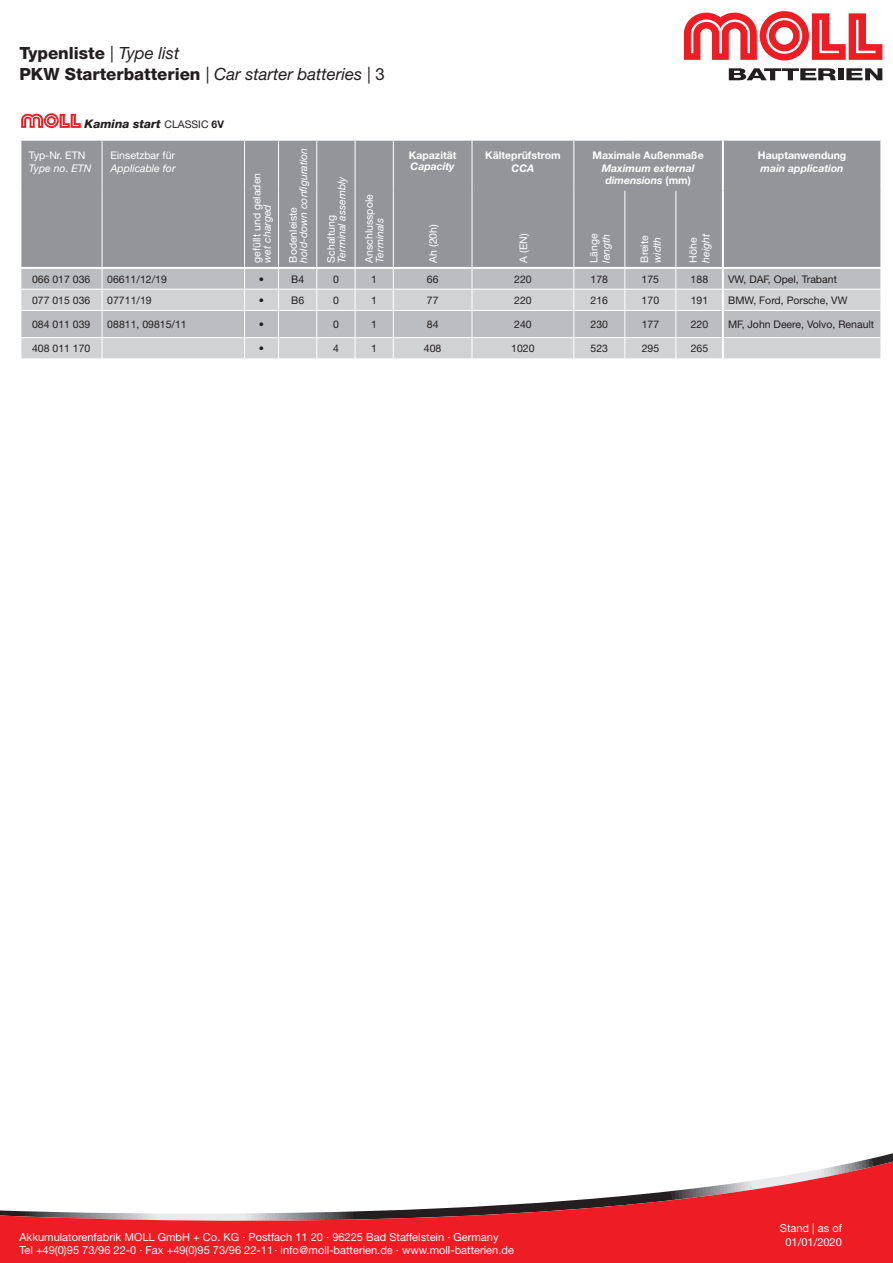
<style>
.page{position:relative;width:893px;height:1263px;background:#fff}
.page>*{position:absolute;margin:0;border:0;box-sizing:border-box;transform-origin:0 0}
.t1{font:800 16.8px/20.9px "Helvetica Neue";color:#231f20}
.t2{font:italic 800 11.85px "Helvetica Neue";color:#231f20}
.t3{font:11.1px/13.5px "Helvetica Neue";color:#fff}
.t4{font:10.5px "Helvetica Neue";color:#231f20}
.t5{font:10.5px "Helvetica Neue";color:#fff}
.t6{font:italic 10.5px "Helvetica Neue";color:#fff}
.t7{font:italic 700 10.5px/12.6px "Helvetica Neue";color:#fff;text-align:center}
.t8{font:700 10.5px "Helvetica Neue";color:#fff}
.s1{font-weight:400;font-style:italic}
.s2{font-weight:400}
.s3{font-weight:400;font-style:normal;font-size:10.5px}
.s4{font-weight:700;font-style:normal;font-size:10.5px}
.s5{font-style:normal}
</style>
<div class="page">
<svg style="left:684px;top:11px;width:198px;height:49px"></svg>
<svg style="left:729px;top:68px;width:107px;height:12px"></svg>
<div style="left:838px;top:68px;width:5px;height:12px;background:#231f20"></div>
<svg style="left:846px;top:68px;width:36px;height:12px"></svg>
<svg style="left:850px;top:11px;width:33px;height:42px"></svg>
<div style="left:21px;top:141px;width:859px;height:126px;background:#939598"></div>
<hr style="left:102px;top:141px;width:1px;height:50px;background:#fff">
<hr style="left:102px;top:191px;width:1px;height:76px;background:#fff">
<hr style="left:278px;top:141px;width:1px;height:50px;background:#fff">
<hr style="left:278px;top:191px;width:1px;height:76px;background:#fff">
<hr style="left:317px;top:141px;width:1px;height:50px;background:#fff">
<hr style="left:355px;top:141px;width:1px;height:50px;background:#fff">
<hr style="left:317px;top:191px;width:1px;height:76px;background:#fff">
<hr style="left:355px;top:191px;width:1px;height:76px;background:#fff">
<hr style="left:393px;top:141px;width:1px;height:50px;background:#fff">
<hr style="left:573px;top:141px;width:1px;height:50px;background:#fff">
<hr style="left:393px;top:191px;width:1px;height:76px;background:#fff">
<hr style="left:573px;top:191px;width:1px;height:76px;background:#fff">
<hr style="left:625px;top:191px;width:1px;height:76px;background:#fff">
<hr style="left:676px;top:191px;width:1px;height:76px;background:#fff">
<hr style="left:722px;top:141px;width:2px;height:50px;background:#fff">
<hr style="left:722px;top:191px;width:2px;height:76px;background:#fff">
<hr style="left:471px;top:141px;width:1px;height:50px;background:#fff">
<hr style="left:471px;top:191px;width:1px;height:77px;background:#fff">
<hr style="left:244px;top:141px;width:1px;height:50px;background:#fff">
<hr style="left:244px;top:191px;width:1px;height:77px;background:#fff">
<svg style="left:21px;top:268px;width:860px;height:91px;background:#c9cacc"></svg>
<svg style="left:21px;top:113px;width:60px;height:16px"></svg>
<svg style="left:0;top:1158px;width:893px;height:105px;fill:#ee1d23"></svg>
<h1 class="t1" style="left:19px;top:43px;width:367px">Typenliste <span class="s1">| Type list<br></span>PKW Starterbatterien <span class="s2">|</span> <span class="s1">Car starter batteries</span> <span class="s2">| 3</span></h1>
<p class="t2" style="left:85px;top:117px;width:141px">Kamina start <span class="s3">CLASSIC</span> <span class="s4">6V</span></p>
<p class="t5" style="left:29px;top:149px;width:58px">Typ-Nr. ETN</p>
<p class="t6" style="left:29px;top:162px;width:64px">Type no. ETN</p>
<p class="t5" style="left:111px;top:149px;width:66px">Einsetzbar für</p>
<p class="t6" style="left:111px;top:162px;width:66px">Applicable for</p>
<p class="t6" style="left:297px;top:263px;width:116px;rotate:-90deg">hold-down configuration</p>
<p class="t5" style="left:250px;top:263px;width:91px;rotate:-90deg">gefüllt und geladen</p>
<p class="t6" style="left:261px;top:263px;width:60px;rotate:-90deg">wet charged</p>
<p class="t5" style="left:287px;top:263px;width:57px;rotate:-90deg">Bodenleiste</p>
<p class="t6" style="left:335px;top:263px;width:87px;rotate:-90deg">Terminal assembly</p>
<p class="t5" style="left:325px;top:263px;width:49px;rotate:-90deg">Schaltung</p>
<p class="t5" style="left:363px;top:263px;width:70px;rotate:-90deg">Anschlusspole</p>
<p class="t6" style="left:373px;top:263px;width:46px;rotate:-90deg">Terminals</p>
<p class="t8" style="left:409px;top:149px;width:49px">Kapazität</p>
<p class="t7" style="left:411px;top:159px;width:46px">Capacity</p>
<p class="t8" style="left:485px;top:149px;width:77px">Kälteprüfstrom</p>
<p class="t7" style="left:512px;top:161px;width:24px">CCA</p>
<p class="t8" style="left:592px;top:149px;width:113px">Maximale Außenmaße</p>
<p class="t7" style="left:602px;top:161px;width:94px">Maximum external dimensions <span class="s5">(mm)</span></p>
<p class="t5" style="left:427px;top:263px;width:40px;rotate:-90deg">Ah (20h)</p>
<p class="t5" style="left:517px;top:263px;width:31px;rotate:-90deg">A (EN)</p>
<p class="t5" style="left:587px;top:263px;width:30px;rotate:-90deg">Länge</p>
<p class="t6" style="left:600px;top:263px;width:31px;rotate:-90deg">length</p>
<p class="t5" style="left:638px;top:263px;width:29px;rotate:-90deg">Breite</p>
<p class="t6" style="left:651px;top:263px;width:27px;rotate:-90deg">width</p>
<p class="t5" style="left:687px;top:263px;width:27px;rotate:-90deg">Höhe</p>
<p class="t6" style="left:699px;top:263px;width:31px;rotate:-90deg">height</p>
<p class="t8" style="left:758px;top:149px;width:90px">Hauptanwendung</p>
<p class="t7" style="left:761px;top:161px;width:85px">main application</p>
<p class="t4" style="left:32px;top:273px;width:60px">066 017 036</p>
<p class="t4" style="left:107px;top:273px;width:61px">06611/12/19</p>
<p class="t4" style="left:259px;top:273px;width:7px">•</p>
<p class="t4" style="left:291px;top:273px;width:15px">B4</p>
<p class="t4" style="left:333px;top:273px;width:7px">0</p>
<p class="t4" style="left:371px;top:273px;width:7px">1</p>
<p class="t4" style="left:427px;top:273px;width:13px">66</p>
<p class="t4" style="left:514px;top:273px;width:19px">220</p>
<p class="t4" style="left:591px;top:273px;width:19px">178</p>
<p class="t4" style="left:642px;top:273px;width:19px">175</p>
<p class="t4" style="left:691px;top:273px;width:19px">188</p>
<p class="t4" style="left:728px;top:273px;width:110px">VW, DAF, Opel, Trabant</p>
<p class="t4" style="left:32px;top:294px;width:60px">077 015 036</p>
<p class="t4" style="left:107px;top:294px;width:46px">07711/19</p>
<p class="t4" style="left:259px;top:294px;width:7px">•</p>
<p class="t4" style="left:291px;top:294px;width:15px">B6</p>
<p class="t4" style="left:333px;top:294px;width:7px">0</p>
<p class="t4" style="left:371px;top:294px;width:7px">1</p>
<p class="t4" style="left:427px;top:294px;width:13px">77</p>
<p class="t4" style="left:514px;top:294px;width:19px">220</p>
<p class="t4" style="left:591px;top:294px;width:19px">216</p>
<p class="t4" style="left:642px;top:294px;width:19px">170</p>
<p class="t4" style="left:691px;top:294px;width:19px">191</p>
<p class="t4" style="left:728px;top:294px;width:121px">BMW, Ford, Porsche, VW</p>
<p class="t4" style="left:32px;top:318px;width:60px">084 011 039</p>
<p class="t4" style="left:107px;top:318px;width:81px">08811, 09815/11</p>
<p class="t4" style="left:259px;top:318px;width:7px">•</p>
<p class="t4" style="left:333px;top:318px;width:7px">0</p>
<p class="t4" style="left:371px;top:318px;width:7px">1</p>
<p class="t4" style="left:427px;top:318px;width:13px">84</p>
<p class="t4" style="left:514px;top:318px;width:19px">240</p>
<p class="t4" style="left:591px;top:318px;width:19px">230</p>
<p class="t4" style="left:642px;top:318px;width:19px">177</p>
<p class="t4" style="left:691px;top:318px;width:19px">220</p>
<p class="t4" style="left:728px;top:318px;width:147px">MF, John Deere, Volvo, Renault</p>
<p class="t4" style="left:32px;top:342px;width:60px">408 011 170</p>
<p class="t4" style="left:259px;top:342px;width:7px">•</p>
<p class="t4" style="left:333px;top:342px;width:7px">4</p>
<p class="t4" style="left:371px;top:342px;width:7px">1</p>
<p class="t4" style="left:424px;top:342px;width:19px">408</p>
<p class="t4" style="left:511px;top:342px;width:25px">1020</p>
<p class="t4" style="left:591px;top:342px;width:19px">523</p>
<p class="t4" style="left:642px;top:342px;width:19px">295</p>
<p class="t4" style="left:691px;top:342px;width:19px">265</p>
<p class="t3" style="left:19px;top:1230px;width:496px">Akkumulatorenfabrik MOLL GmbH + Co. KG · Postfach 11 20 · 96225 Bad Staffelstein · Germany<br>Tel +49(0)95 73/96 22-0 · Fax +49(0)95 73/96 22-11 · info@moll-batterien.de · www.moll-batterien.de</p>
<p class="t3" style="left:780px;top:1221px;width:64px;text-align:center">Stand | as of<br>01/01/2020</p>
</div>
